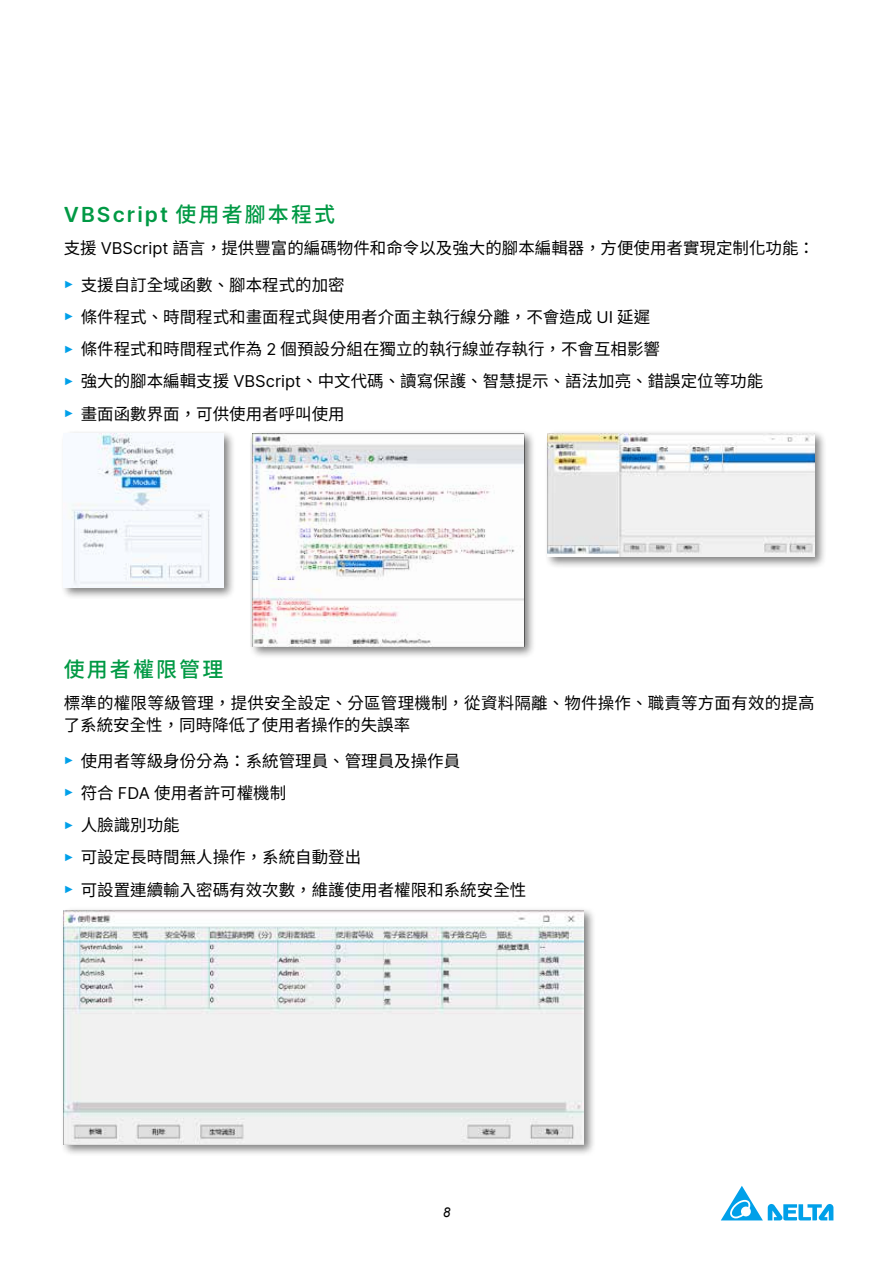
<style>
.page{position:relative;width:893px;height:1263px;background:#fff}
.page>*{position:absolute;margin:0;border:0;box-sizing:border-box;transform-origin:0 0}
.t1{font:600 21px "Delta Sans";letter-spacing:.1em;color:#094}
.t2{font:500 21px "Noto Sans TC";letter-spacing:.1em;color:#094}
.t3{font:16.5px/32.2px "Noto Sans TC";color:#000}
.t4{font:italic 13.5px "Arial";color:#000}
.s1{font-family:"Noto Sans TC";font-weight:500}
.s2{font-family:"Delta Sans"}
</style>
<div class="page">
<svg style="left:721px;top:1186px;width:112px;height:34px"></svg>
<div style="left:60px;top:430px;width:176px;height:170px;background:#000;opacity:.5"></div>
<img style="left:64px;top:433px;width:160px;height:154px">
<div style="left:248px;top:429px;width:288px;height:230px;background:#000;opacity:.5"></div>
<img style="left:252px;top:433px;width:271px;height:213px">
<div style="left:544px;top:429px;width:283px;height:140px;background:#000;opacity:.5"></div>
<img style="left:548px;top:433px;width:267px;height:123px">
<div style="left:60px;top:906px;width:536px;height:250px;background:#000;opacity:.5"></div>
<img style="left:64px;top:910px;width:520px;height:234px">
<p class="t1" style="left:64px;top:198px;width:273px">VBScript <span class="s1">使用者腳本程式</span></p>
<p class="t3" style="left:64px;top:232px;width:752px">支援 <span class="s2">VBScript</span> 語言，提供豐富的編碼物件和命令以及強大的腳本編輯器，方便使用者實現定制化功能：</p>
<p class="t3" style="left:64px;top:269px;width:701px"><sup>►</sup> 支援自訂全域函數、腳本程式的加密<br><sup>►</sup> 條件程式、時間程式和畫面程式與使用者介面主執行線分離，不會造成 <span class="s2">UI</span> 延遲<br><sup>►</sup> 條件程式和時間程式作為 <span class="s2">2</span> 個預設分組在獨立的執行線並存執行，不會互相影響<br><sup>►</sup> 強大的腳本編輯支援 <span class="s2">VBScript</span>、中文代碼、讀寫保護、智慧提示、語法加亮、錯誤定位等功能<sup>►</sup> 畫面函數界面，可供使用者呼叫使用</p>
<p class="t2" style="left:64px;top:657px;width:161px">使用者權限管理</p>
<p class="t3" style="left:64px;top:692px;width:752px;line-height:22.5px">標準的權限等級管理，提供安全設定、分區管理機制，從資料隔離、物件操作、職責等方面有效的提高了系統安全性，同時降低了使用者操作的失誤率</p>
<p class="t3" style="left:64px;top:745px;width:464px"><sup>►</sup> 使用者等級身份分為：系統管理員、管理員及操作員<br><sup>►</sup> 符合 <span class="s2">FDA</span> 使用者許可權機制<br><sup>►</sup> 人臉識別功能<br><sup>►</sup> 可設定長時間無人操作，系統自動登出<br><sup>►</sup> 可設置連續輸入密碼有效次數，維護使用者權限和系統安全性</p>
<p class="t4" style="left:443px;top:1203px;width:9px">8</p>
</div>
